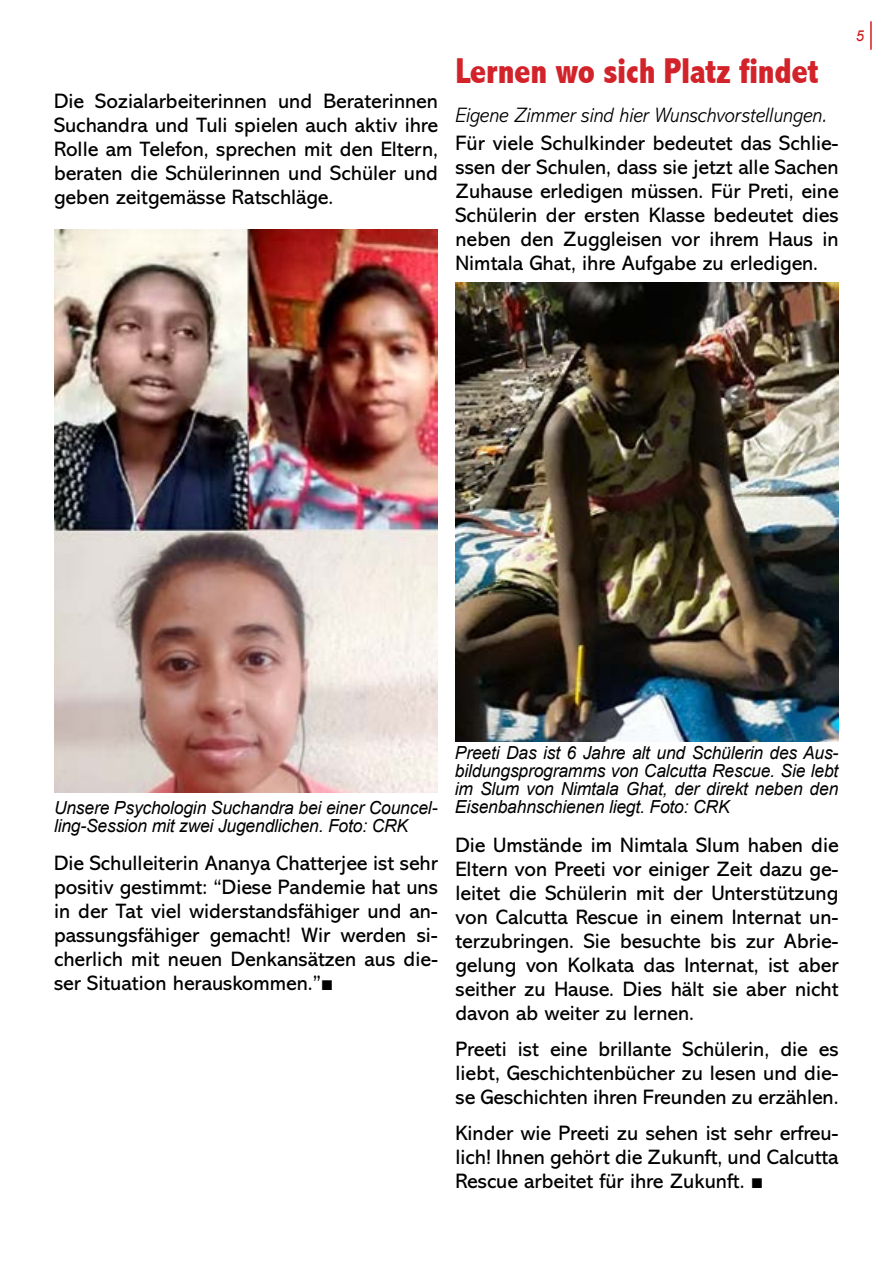
<style>
.page{position:relative;width:893px;height:1263px;background:#fff}
.page>*{position:absolute;margin:0;border:0;box-sizing:border-box;transform-origin:0 0}
.t1{font:800 condensed 36px "Abadi";letter-spacing:-.01em;color:#d2232a}
.t2{font:21px/24px "Abadi MT Std";color:#000;text-align:justify}
.t3{font:italic 300 21px "Abadi MT Std";letter-spacing:-.01em;color:#000}
.t4{font:italic 18px/18px "Arial";letter-spacing:-.01em;color:#000}
.t5{font:italic 15px "Arial";color:#d01417}
.s1{font-family:"Arial";font-weight:900}
</style>
<div class="page">
<hr style="left:870px;top:21px;width:2px;height:29px;background:#d21f1f">
<img style="left:54px;top:230px;width:384px;height:562px">
<img style="left:455px;top:283px;width:383px;height:459px">
<p class="t2" style="left:54px;top:89px;width:385px">Die Sozialarbeiterinnen und Beraterinnen Suchandra und Tuli spielen auch aktiv ihre Rolle am Telefon, sprechen mit den Eltern, beraten die Schülerinnen und Schüler und geben zeitgemässe Ratschläge.</p>
<h1 class="t1" style="left:455px;top:50px;width:365px">Lernen wo sich Platz findet</h1>
<p class="t3" style="left:455px;top:103px;width:373px">Eigene Zimmer sind hier Wunschvorstellungen.</p>
<p class="t2" style="left:455px;top:131px;width:385px">Für viele Schulkinder bedeutet das Schlie&shy;ssen der Schulen, dass sie jetzt alle Sachen Zuhause erledigen müssen. Für Preti, eine Schülerin der ersten Klasse bedeutet dies neben den Zuggleisen vor ihrem Haus in Nimtala Ghat, ihre Aufgabe zu erledigen.</p>
<p class="t5" style="left:856px;top:26px;width:10px">5</p>
<p class="t4" style="left:54px;top:798px;width:385px">Unsere Psychologin Suchandra bei einer Councel&shy;ling-Session mit zwei Jugendlichen. Foto: CRK</p>
<p class="t2" style="left:54px;top:851px;width:385px">Die Schulleiterin Ananya Chatterjee ist sehr positiv gestimmt: “Diese Pandemie hat uns in der Tat viel widerstandsfähiger und an&shy;passungsfähiger gemacht! Wir werden si&shy;cherlich mit neuen Denkansätzen aus die&shy;ser Situation herauskommen.”<span class="s1">■</span></p>
<p class="t4" style="left:455px;top:744px;width:385px;text-align:justify">Preeti Das ist 6 Jahre alt und Schülerin des Aus&shy;bildungsprogramms von Calcutta Rescue. Sie lebt im Slum von Nimtala Ghat, der direkt neben den Eisenbahnschienen liegt. Foto: CRK</p>
<p class="t2" style="left:455px;top:833px;width:385px">Die Umstände im Nimtala Slum haben die Eltern von Preeti vor einiger Zeit dazu ge&shy;leitet die Schülerin mit der Unterstützung von Calcutta Rescue in einem Internat un&shy;terzubringen. Sie besuchte bis zur Abrie&shy;gelung von Kolkata das Internat, ist aber seither zu Hause. Dies hält sie aber nicht davon ab weiter zu lernen.</p>
<p class="t2" style="left:455px;top:1037px;width:385px">Preeti ist eine brillante Schülerin, die es liebt, Geschichtenbücher zu lesen und die&shy;se Geschichten ihren Freunden zu erzählen.</p>
<p class="t2" style="left:455px;top:1121px;width:385px">Kinder wie Preeti zu sehen ist sehr erfreu&shy;lich! Ihnen gehört die Zukunft, und Calcutta Rescue arbeitet für ihre Zukunft. <span class="s1">■</span></p>
</div>
